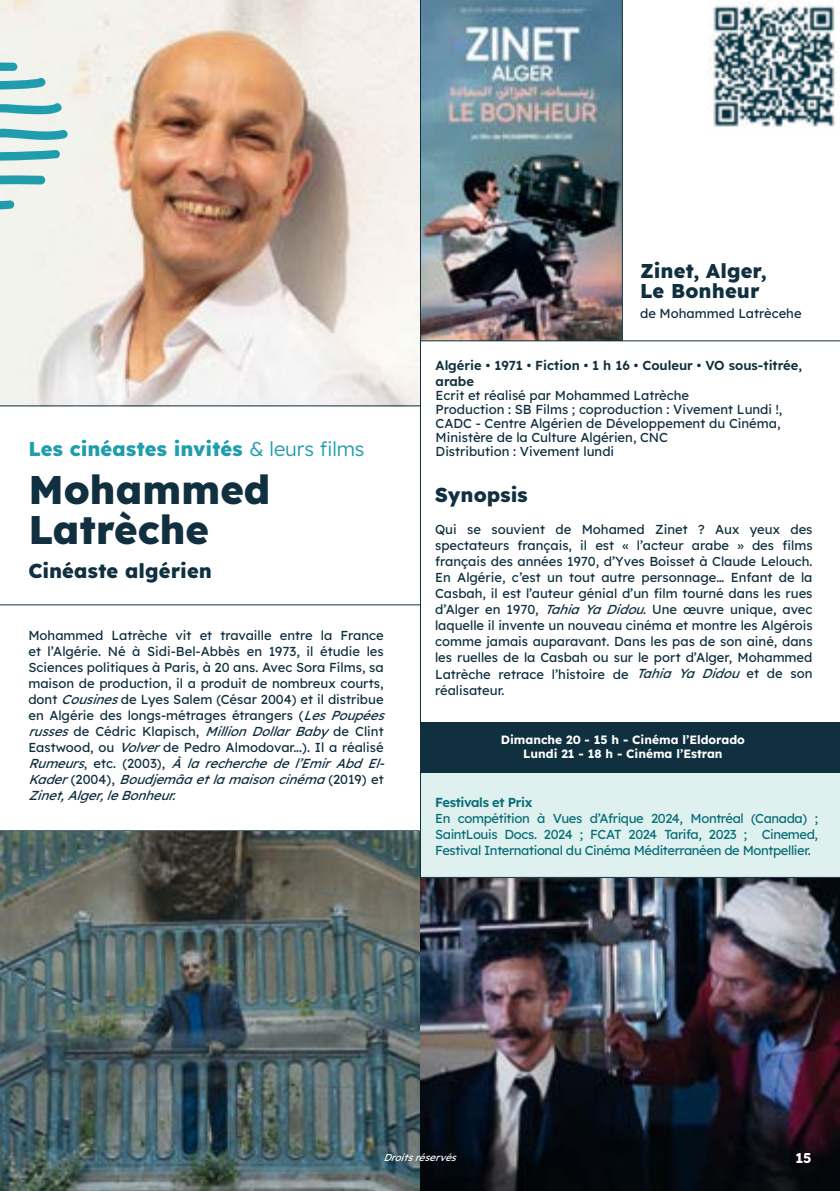
<style>
.page{position:relative;width:840px;height:1191px;background:#fff}
.page>*{position:absolute;margin:0;border:0;box-sizing:border-box;transform-origin:0 0}
.t1{font:800 40px/40px "Lexend";letter-spacing:-.005em;color:#10303f}
.t2{font:800 20px/20px "Lexend";letter-spacing:.005em;color:#10303f}
.t3{font:800 20px "Lexend";letter-spacing:.005em;color:#209dad}
.t4{font:700 14px "Lexend";color:#fff}
.t5{font:13px/16px "Lexend";color:#10303f}
.t6{font:13px/16px "Lexend";letter-spacing:-.03em;color:#096d78;text-align:justify}
.t7{font:600 13px/16px "Lexend";color:#10303f}
.t8{font:600 13px "Lexend";letter-spacing:-.03em;color:#096d78}
.t9{font:700 12px/14px "Lexend";color:#fff;text-align:center}
.t10{font:italic 10px "Lexend";color:#fff}
.s1{font-weight:300}
.s2{font-style:italic}
</style>
<div class="page">
<div style="left:421px;top:765px;width:418px;height:112px;background:#def1ef"></div>
<img style="left:0;top:0;width:419px;height:405px">
<img style="left:421px;top:0;width:200px;height:340px">
<div style="left:421px;top:722px;width:418px;height:50px;background:#10303f"></div>
<hr style="left:621px;top:0;width:1px;height:341px;background:#10303f">
<hr style="left:420px;top:340px;width:419px;height:1px;background:#10303f">
<hr style="left:0;top:405px;width:420px;height:1px;background:#10303f">
<hr style="left:420px;top:877px;width:419px;height:1px;background:#10303f">
<hr style="left:0;top:830px;width:419px;height:1px;background:#10303f">
<hr style="left:420px;top:0;width:1px;height:1191px;background:#10303f">
<hr style="left:0;top:604px;width:420px;height:1px;background:#10303f">
<img style="left:421px;top:878px;width:418px;height:313px">
<img style="left:0;top:831px;width:419px;height:360px">
<svg style="left:0;top:102px;width:62px;height:12px"></svg>
<svg style="left:0;top:55px;width:17px;height:16px"></svg>
<svg style="left:0;top:200px;width:14px;height:11px"></svg>
<svg style="left:0;top:174px;width:45px;height:18px"></svg>
<svg style="left:0;top:129px;width:68px;height:39px;background:#9dd0d3"></svg>
<svg style="left:0;top:77px;width:46px;height:13px"></svg>
<img style="left:708px;top:2px;width:127px;height:125px">
<h2 class="t3" style="left:28px;top:435px;width:337px">Les cinéastes invités <span class="s1">&amp; leurs films</span></h2>
<h1 class="t1" style="left:28px;top:467px;width:243px">Mohammed<br>Latrèche</h1>
<h2 class="t2" style="left:28px;top:560px;width:185px">Cinéaste algérien</h2>
<p class="t5" style="left:28px;top:626px;width:363px">Mohammed Latrèche vit et travaille entre la France et l’Algérie. Né à Sidi-Bel-Abbès en 1973, il étudie les Sciences politiques à Paris, à 20 ans. Avec Sora Films, sa maison de production, il a produit de nombreux courts, dont <span class="s2">Cousines</span>de Lyes Salem (César 2004) et il distribue en Algérie des longs-métrages étrangers (<span class="s2">LesPoupées russes</span>d e C é d r i c K l a p i s c h , <span class="s2">MillionDollarBaby</span>d e C l i n t Eastwood, ou <span class="s2">Volver</span>de Pedro Almodovar...). Il a réalisé <span class="s2">Rumeurs</span>, e t c . ( 2 0 0 3 ) , <span class="s2">Àlarecherchedel’EmirAbdEl-Kader</span>( 2 0 0 4 ) , <span class="s2">Boudjemâaetlamaisoncinéma</span>( 2 0 1 9 ) e t <span class="s2">Zinet,Alger,leBonheur.</span></p>
<h2 class="t2" style="left:639px;top:260px;width:128px">Zinet, Alger,<br>Le Bonheur</h2>
<p class="t5" style="left:639px;top:304px;width:163px">de Mohammed Latrècehe</p>
<p class="t7" style="left:435px;top:357px;width:368px">Algérie • 1971 • Fiction • 1 h 16 • Couleur • VO sous-titrée, arabe</p>
<p class="t5" style="left:435px;top:388px;width:348px;line-height:14px">Ecrit et réalisé par Mohammed Latrèche<br>Production : SB Films ; coproduction : Vivement Lundi !, CADC - Centre Algérien de Développement du Cinéma, Ministère de la Culture Algérien, CNC<br>Distribution : Vivement lundi</p>
<h2 class="t2" style="left:435px;top:484px;width:94px">Synopsis</h2>
<p class="t5" style="left:435px;top:521px;width:379px;text-align:justify">Qui se souvient de Mohamed Zinet ? Aux yeux des spectateurs français, il est « l’acteur arabe » des films français des années 1970, d’Yves Boisset à Claude Lelouch.<br>En Algérie, c’est un tout autre personnage… Enfant de la Casbah, il est l’auteur génial d’un film tourné dans les rues d’Alger en 1970, <span class="s2">TahiaYaDidou</span>. Une œuvre unique, avec laquelle il invente un nouveau cinéma et montre les Algérois comme jamais auparavant. Dans les pas de son ainé, dans les ruelles de la Casbah ou sur le port d’Alger, Mohammed Latrèche retrace l’histoire de <span class="s2">Tahia Ya Didou</span> et de son réalisateur.</p>
<p class="t9" style="left:500px;top:732px;width:245px">Dimanche 20 - 15 h - Cinéma l’Eldorado<br>Lundi 21 - 18 h - Cinéma l’Estran</p>
<p class="t8" style="left:435px;top:792px;width:99px">Festivals et Prix</p>
<p class="t6" style="left:435px;top:809px;width:384px">En compétition à Vues d’Afrique 2024, Montréal (Canada) ; SaintLouis Docs. 2024 ; FCAT 2024 Tarifa, 2023 ; Cinemed, Festival International du Cinéma Méditerranéen de Montpellier.</p>
<p class="t10" style="left:383px;top:1150px;width:79px">Droitsréservés</p>
<p class="t4" style="left:795px;top:1147px;width:18px">15</p>
</div>
